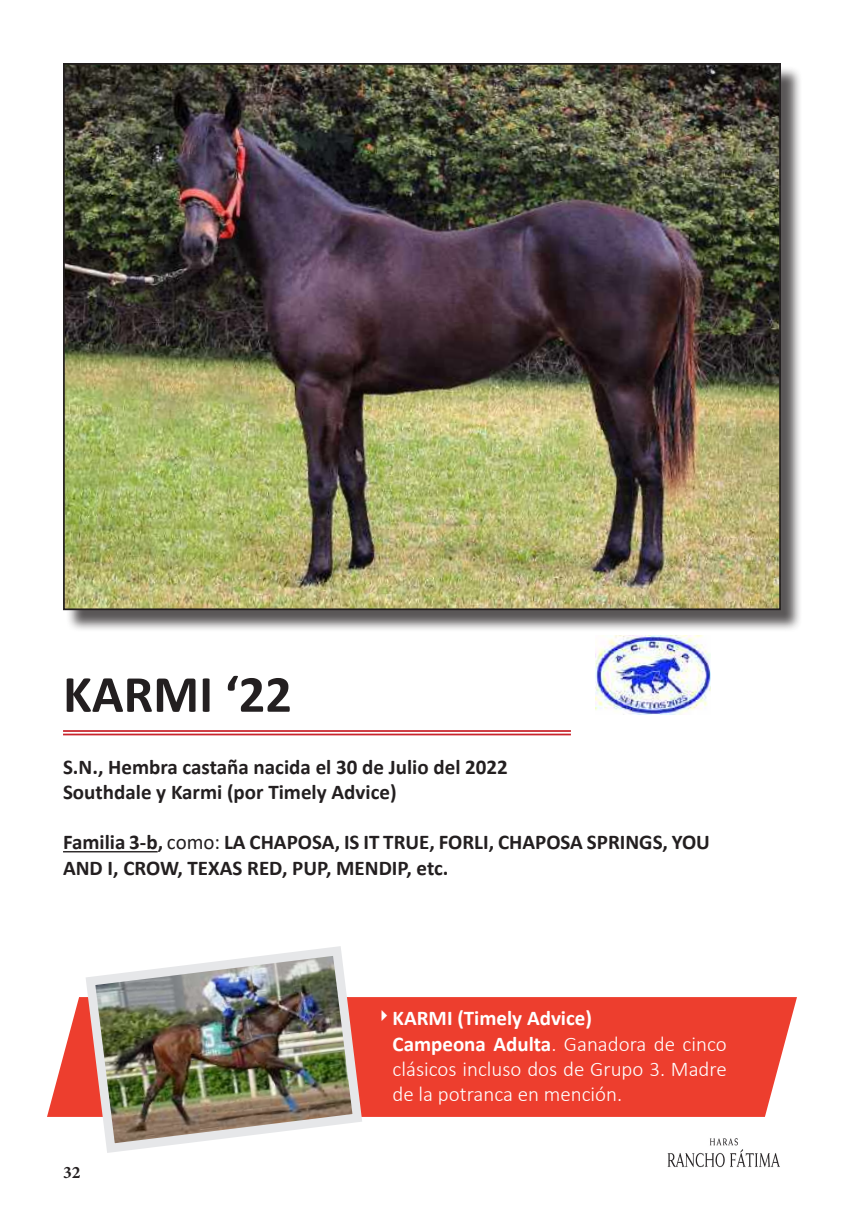
<style>
.page{position:relative;width:844px;height:1216px;background:#fff}
.page>*{position:absolute;margin:0;border:0;box-sizing:border-box;transform-origin:0 0}
.t1{font:700 52.5px "Calibri";color:#231f20}
.t2{font:700 21px/25.2px "Calibri";color:#231f20}
.t3{font:300 21px/25.2px "Calibri";color:#fff}
.t4{font:700 17.5px "Minion Pro";color:#231f20}
.s1{font-weight:400}
.s2{font-weight:700}
</style>
<div class="page">
<img style="left:667px;top:1138px;width:113px;height:30px">
<svg style="left:47px;top:997px;width:749px;height:119px;background:#ee4b3c"></svg>
<img style="left:81px;top:946px;width:286px;height:207px">
<hr style="left:63px;top:851px;width:95px;height:1px;background:#231f20">
<hr style="left:63px;top:730px;width:507px;height:1px;background:#c8242b">
<hr style="left:63px;top:733px;width:507px;height:2px;background:#c8242b">
<div style="left:66px;top:66px;width:736px;height:565px;background:#231f20;opacity:.75"></div>
<img style="left:66px;top:66px;width:711px;height:541px">
<img style="left:595px;top:635px;width:115px;height:79px">
<h1 class="t1" style="left:63px;top:657px;width:230px">KARMI ‘22</h1>
<p class="t2" style="left:63px;top:753px;width:446px">S.N., Hembra castaña nacida el 30 de Julio del 2022<br>Southdale y Karmi (por Timely Advice)</p>
<p class="t2" style="left:63px;top:829px;width:648px">Familia 3-b, <span class="s1">como:</span> LA CHAPOSA, IS IT TRUE, FORLI, CHAPOSA SPRINGS, YOU<br>AND I, CROW, TEXAS RED, PUP, MENDIP, etc.</p>
<p class="t4" style="left:63px;top:1160px;width:19px">32</p>
<p class="t3" style="left:392px;top:1005px;width:335px;text-indent:-18px">✔<span class="s2">KARMI (Timely Advice)<br>Campeona Adulta</span>. Ganadora de cinco clásicos incluso dos de Grupo 3. Madre de la potranca en mención.</p>
</div>
